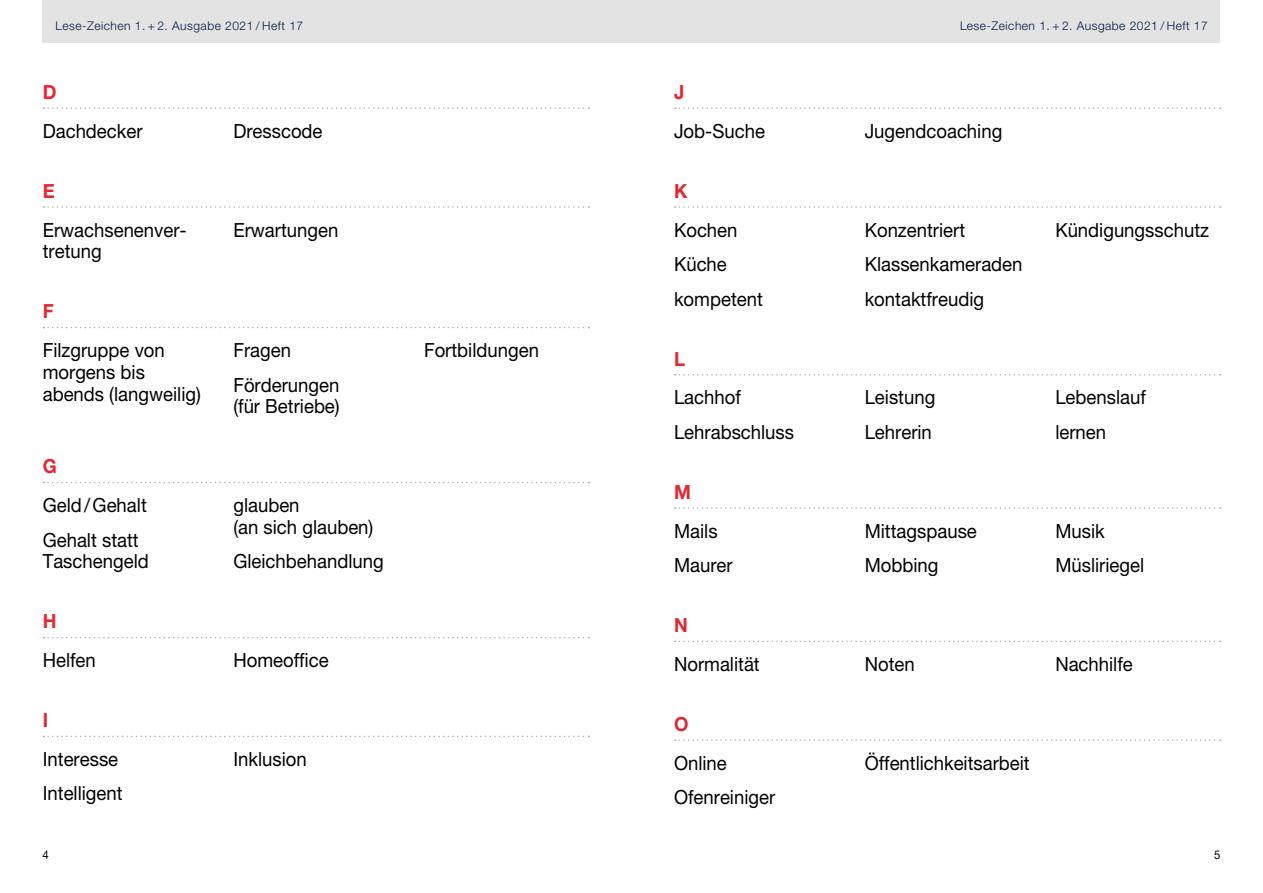
<style>
.page{position:relative;width:1263px;height:893px;background:#fff}
.page>*{position:absolute;margin:0;border:0;box-sizing:border-box;transform-origin:0 0}
.abcdarium_p{font:19.5px/21.8px "Helvetica Neue LT Pro";color:#000;scale:.95 1}
.abcdarium_p_Buchstab{font:700 19.5px "Helvetica Neue LT Pro";color:#e62730;scale:.95 1}
.t1{font:300 12px "Helvetica Neue LT Pro";letter-spacing:.04em;color:#00193e}
.t2{font:12px "Helvetica Neue LT Pro";color:#000;scale:.95 1}
</style>
<div class="page">
<div style="left:43px;top:0;width:588px;height:43px;background:#e3e3e3"></div>
<div style="left:631px;top:0;width:589px;height:43px;background:#e3e3e3"></div>
<svg style="left:43px;top:107px;width:546px;height:2px"></svg>
<svg style="left:43px;top:206px;width:546px;height:2px"></svg>
<svg style="left:43px;top:327px;width:546px;height:1px"></svg>
<svg style="left:43px;top:482px;width:546px;height:1px"></svg>
<svg style="left:43px;top:637px;width:546px;height:1px"></svg>
<svg style="left:43px;top:736px;width:546px;height:1px"></svg>
<svg style="left:675px;top:107px;width:546px;height:2px"></svg>
<svg style="left:675px;top:206px;width:546px;height:2px"></svg>
<svg style="left:675px;top:374px;width:546px;height:2px"></svg>
<svg style="left:675px;top:507px;width:546px;height:2px"></svg>
<svg style="left:675px;top:641px;width:546px;height:1px"></svg>
<svg style="left:675px;top:739px;width:546px;height:2px"></svg>
<p class="t1" style="left:55px;top:18px;width:249px">Lese-Zeichen 1. + 2. Ausgabe 2021 / Heft 17</p>
<p class="t1" style="left:960px;top:18px;width:249px">Lese-Zeichen 1. + 2. Ausgabe 2021 / Heft 17</p>
<h2 class="abcdarium_p_Buchstab" style="left:43px;top:80px;width:16px">D</h2>
<p class="abcdarium_p" style="left:43px;top:120px;width:107px">Dachdecker</p>
<p class="abcdarium_p" style="left:233px;top:120px;width:95px">Dresscode</p>
<h2 class="abcdarium_p_Buchstab" style="left:43px;top:179px;width:14px">E</h2>
<p class="abcdarium_p" style="left:43px;top:218px;width:153px">Erwachsenenver&shy;tretung</p>
<p class="abcdarium_p" style="left:233px;top:218px;width:112px">Erwartungen</p>
<h2 class="abcdarium_p_Buchstab" style="left:43px;top:299px;width:13px">F</h2>
<p class="abcdarium_p" style="left:43px;top:339px;width:168px">Filzgruppe von morgens bis abends (langweilig)</p>
<p class="abcdarium_p" style="left:233px;top:339px;width:62px">Fragen</p>
<p class="abcdarium_p" style="left:233px;top:373px;width:113px">Förderungen (für Betriebe)</p>
<h2 class="abcdarium_p_Buchstab" style="left:43px;top:454px;width:16px">G</h2>
<p class="abcdarium_p" style="left:43px;top:494px;width:111px">Geld/Gehalt</p>
<p class="abcdarium_p" style="left:43px;top:528px;width:113px">Gehalt statt<br>Taschengeld</p>
<p class="abcdarium_p" style="left:233px;top:494px;width:149px">glauben<br>(an sich glauben)</p>
<p class="abcdarium_p" style="left:233px;top:550px;width:160px">Gleichbehandlung</p>
<h2 class="abcdarium_p_Buchstab" style="left:43px;top:609px;width:16px">H</h2>
<p class="abcdarium_p" style="left:43px;top:649px;width:57px">Helfen</p>
<p class="abcdarium_p" style="left:233px;top:649px;width:102px">Homeoffice</p>
<h2 class="abcdarium_p_Buchstab" style="left:43px;top:708px;width:7px">I</h2>
<p class="abcdarium_p" style="left:43px;top:748px;width:81px">Interesse</p>
<p class="abcdarium_p" style="left:43px;top:782px;width:86px">Intelligent</p>
<p class="abcdarium_p" style="left:233px;top:748px;width:79px">Inklusion</p>
<p class="abcdarium_p" style="left:424px;top:339px;width:122px">Fortbildungen</p>
<h2 class="abcdarium_p_Buchstab" style="left:674px;top:80px;width:12px">J</h2>
<p class="abcdarium_p" style="left:674px;top:120px;width:97px">Job-Suche</p>
<p class="abcdarium_p" style="left:865px;top:120px;width:146px">Jugendcoaching</p>
<h2 class="abcdarium_p_Buchstab" style="left:674px;top:179px;width:16px">K</h2>
<p class="abcdarium_p" style="left:674px;top:218px;width:68px">Kochen</p>
<p class="abcdarium_p" style="left:674px;top:253px;width:57px">Küche</p>
<p class="abcdarium_p" style="left:674px;top:287px;width:95px">kompetent</p>
<h2 class="abcdarium_p_Buchstab" style="left:674px;top:347px;width:13px">L</h2>
<p class="abcdarium_p" style="left:674px;top:386px;width:72px">Lachhof</p>
<p class="abcdarium_p" style="left:674px;top:421px;width:128px">Lehrabschluss</p>
<h2 class="abcdarium_p_Buchstab" style="left:674px;top:480px;width:19px">M</h2>
<p class="abcdarium_p" style="left:674px;top:519px;width:47px">Mails</p>
<p class="abcdarium_p" style="left:674px;top:554px;width:63px">Maurer</p>
<p class="abcdarium_p" style="left:865px;top:218px;width:107px">Konzentriert</p>
<p class="abcdarium_p" style="left:865px;top:253px;width:168px">Klassenkameraden</p>
<p class="abcdarium_p" style="left:865px;top:287px;width:127px">kontaktfreudig</p>
<p class="abcdarium_p" style="left:865px;top:386px;width:76px">Leistung</p>
<p class="abcdarium_p" style="left:865px;top:421px;width:72px">Lehrerin</p>
<p class="abcdarium_p" style="left:865px;top:519px;width:120px">Mittagspause</p>
<p class="abcdarium_p" style="left:865px;top:554px;width:79px">Mobbing</p>
<p class="abcdarium_p" style="left:1055px;top:218px;width:163px">Kündigungsschutz</p>
<p class="abcdarium_p" style="left:1055px;top:386px;width:97px">Lebenslauf</p>
<p class="abcdarium_p" style="left:1055px;top:421px;width:55px">lernen</p>
<p class="abcdarium_p" style="left:1055px;top:519px;width:54px">Musik</p>
<p class="abcdarium_p" style="left:1055px;top:554px;width:95px">Müsliriegel</p>
<h2 class="abcdarium_p_Buchstab" style="left:674px;top:613px;width:16px">N</h2>
<p class="abcdarium_p" style="left:674px;top:653px;width:92px">Normalität</p>
<p class="abcdarium_p" style="left:865px;top:653px;width:54px">Noten</p>
<p class="abcdarium_p" style="left:1055px;top:653px;width:83px">Nachhilfe</p>
<h2 class="abcdarium_p_Buchstab" style="left:674px;top:712px;width:17px">O</h2>
<p class="abcdarium_p" style="left:674px;top:752px;width:57px">Online</p>
<p class="abcdarium_p" style="left:674px;top:786px;width:108px">Ofenreiniger</p>
<p class="abcdarium_p" style="left:865px;top:752px;width:175px">Öffentlichkeitsarbeit</p>
<p class="t2" style="left:43px;top:848px;width:8px">4</p>
<p class="t2" style="left:1214px;top:848px;width:8px">5</p>
</div>
